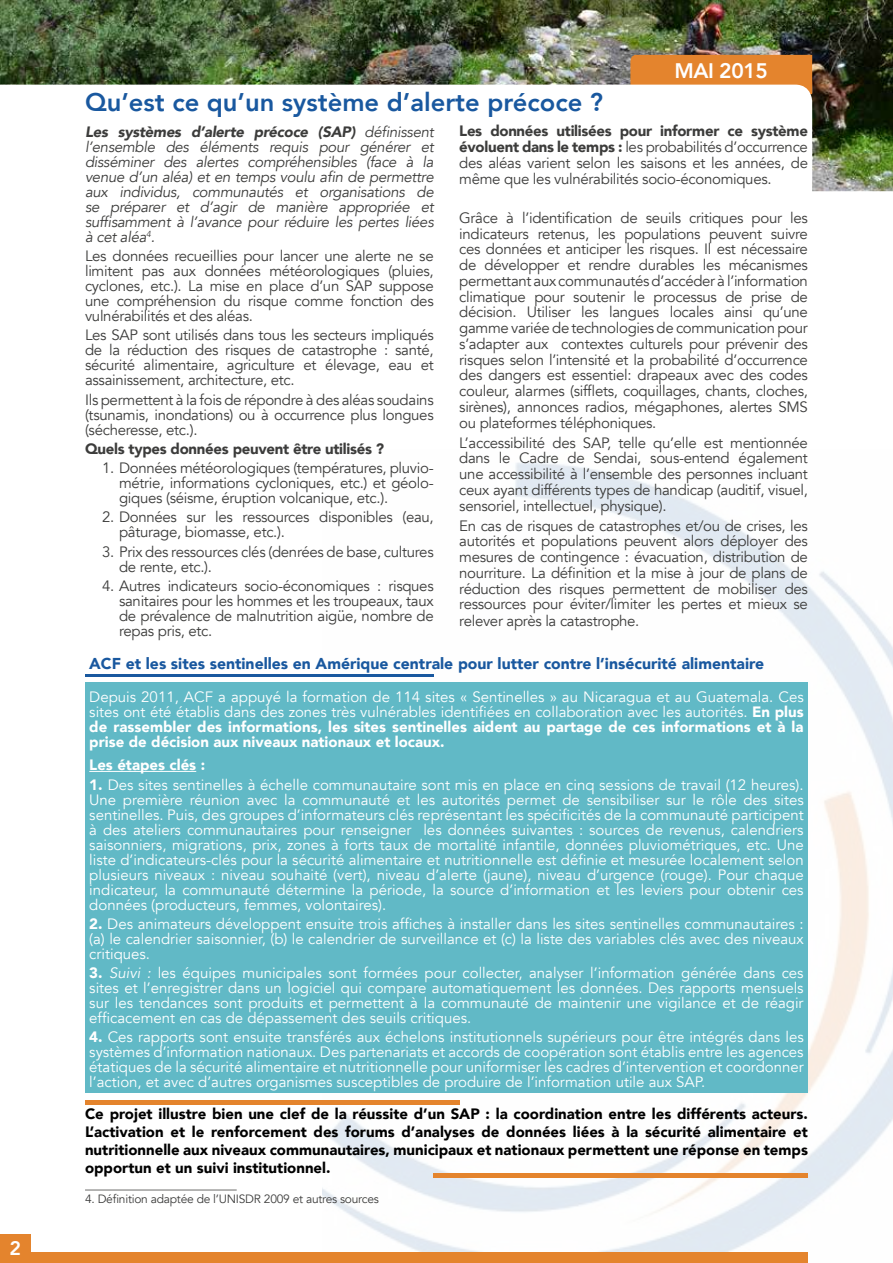
<style>
.page{position:relative;width:893px;height:1263px;background:#fff}
.page>*{position:absolute;margin:0;border:0;box-sizing:border-box;transform-origin:0 0}
.t1{font:800 25.5px "Avenir";color:#19589f}
.t2{font:800 21px "Avenir";letter-spacing:-.02em;color:#fff}
.t3{font:800 19.5px "Avenir";color:#fff}
.t4{font:900 15.75px "Avenir";color:#19589f}
.t5{font:15px/15.8px "Avenir";letter-spacing:-.02em;color:#3c3c3b;text-align:justify}
.t6{font:15px/15px "Avenir";color:#fff;text-align:justify}
.t7{font:italic 15px/15px "Avenir";letter-spacing:-.02em;color:#3c3c3b;text-align:justify}
.t8{font:900 15px/18px "Avenir";color:#000;text-align:justify}
.t9{font:900 15px "Avenir";letter-spacing:-.02em;color:#3c3c3b}
.t10{font:900 15px "Avenir";color:#fff}
.t11{font:12px "Avenir";letter-spacing:-.02em;color:#3c3c3b}
.s1{font-weight:900}
.s2{font-style:italic}
</style>
<div class="page">
<img style="left:0;top:0;width:893px;height:191px">
<img style="left:323px;top:462px;width:570px;height:791px">
<div style="left:0;top:1253px;width:808px;height:10px;background:#e4842d"></div>
<div style="left:0;top:1234px;width:30px;height:29px;background:#e4842d"></div>
<div style="left:630px;top:55px;width:182px;height:30px;background:#e4842d"></div>
<svg style="left:0;top:85px;width:812px;height:106px"></svg>
<div style="left:85px;top:682px;width:723px;height:411px;background:#61b9c6"></div>
<hr style="left:89px;top:771px;width:107px;height:1px;background:#fff">
<hr style="left:85px;top:674px;width:349px;height:2px;background:#19589f">
<hr style="left:85px;top:1189px;width:152px;height:2px;background:#9d9d9c">
<hr style="left:434px;top:1174px;width:374px;height:4px;background:#e4842d">
<hr style="left:85px;top:1100px;width:374px;height:4px;background:#e4842d">
<h3 class="t3" style="left:9px;top:1233px;width:13px">2</h3>
<h2 class="t2" style="left:674px;top:55px;width:95px">MAI 2015</h2>
<h1 class="t1" style="left:85px;top:82px;width:520px">Qu’est ce qu’un système d’alerte précoce ?</h1>
<p class="t7" style="left:85px;top:125px;width:350px"><span class="s1">Les systèmes d’alerte précoce (SAP)</span> définissent l’ensemble des éléments requis pour générer et disséminer des alertes compréhensibles (face à la venue d’un aléa) et en temps voulu afin de permettre aux individus, communautés et organisations de se préparer et d’agir de manière appropriée et suffisamment à l’avance pour réduire les pertes liées à cet aléa<sup>4</sup>.</p>
<p class="t5" style="left:85px;top:249px;width:350px;line-height:15px">Les données recueillies pour lancer une alerte ne se limitent pas aux données météorologiques (pluies, cyclones, etc.). La mise en place d’un SAP suppose une compréhension du risque comme fonction des vulnérabilités et des aléas.</p>
<p class="t5" style="left:85px;top:328px;width:350px;line-height:15px">Les SAP sont utilisés dans tous les secteurs impliqués de la réduction des risques de catastrophe : santé, sécurité alimentaire, agriculture et élevage, eau et assainissement, architecture, etc.</p>
<p class="t5" style="left:85px;top:392px;width:350px;line-height:15px">Ils permettent à la fois de répondre à des aléas soudains (tsunamis, inondations) ou à occurrence plus longues (sécheresse, etc.).</p>
<p class="t9" style="left:85px;top:436px;width:301px">Quels types données peuvent être utilisés ?</p>
<p class="t5" style="left:119px;top:461px;width:316px;line-height:15px;text-indent:-17px">1. Données météorologiques (températures, pluvio&shy;métrie, informations cycloniques, etc.) et géolo&shy;giques (séisme, éruption volcanique, etc.).</p>
<p class="t5" style="left:119px;top:510px;width:316px;line-height:15px;text-indent:-17px">2. Données sur les ressources disponibles (eau, pâturage, biomasse, etc.).</p>
<p class="t5" style="left:119px;top:544px;width:316px;line-height:15px;text-indent:-17px">3. Prix des ressources clés (denrées de base, cultures de rente, etc.).</p>
<p class="t5" style="left:119px;top:578px;width:316px;line-height:15px;text-indent:-17px">4. Autres indicateurs socio-économiques : risques sanitaires pour les hommes et les troupeaux, taux de prévalence de malnutrition aigüe, nombre de repas pris, etc.</p>
<p class="t5" style="left:459px;top:124px;width:350px"><span class="s1">Les données utilisées pour informer ce système évoluent dans le temps :</span> les probabilités d’occurrence des aléas varient selon les saisons et les années, de même que les vulnérabilités socio-économiques.</p>
<p class="t5" style="left:459px;top:210px;width:350px">Grâce à l’identification de seuils critiques pour les indicateurs retenus, les populations peuvent suivre ces données et anticiper les risques. Il est nécessaire de développer et rendre durables les mécanismes permettant aux communautés d’accéder à l’information climatique pour soutenir le processus de prise de décision. Utiliser les langues locales ainsi qu’une gamme variée de technologies de communication pour s’adapter aux contextes culturels pour prévenir des risques selon l’intensité et la probabilité d’occurrence des dangers est essentiel: drapeaux avec des codes couleur, alarmes (sifflets, coquillages, chants, cloches, sirènes), annonces radios, mégaphones, alertes SMS ou plateformes téléphoniques.</p>
<p class="t5" style="left:459px;top:435px;width:350px">L’accessibilité des SAP, telle qu’elle est mentionnée dans le Cadre de Sendai, sous-entend également une accessibilité à l’ensemble des personnes incluant ceux ayant différents types de handicap (auditif, visuel, sensoriel, intellectuel, physique).</p>
<p class="t5" style="left:459px;top:518px;width:350px">En cas de risques de catastrophes et/ou de crises, les autorités et populations peuvent alors déployer des mesures de contingence : évacuation, distribution de nourriture. La définition et la mise à jour de plans de réduction des risques permettent de mobiliser des ressources pour éviter/limiter les pertes et mieux se relever après la catastrophe.</p>
<p class="t4" style="left:89px;top:650px;width:676px">ACF et les sites sentinelles en Amérique centrale pour lutter contre l’insécurité alimentaire</p>
<p class="t6" style="left:89px;top:689px;width:716px">Depuis 2011, ACF a appuyé la formation de 114 sites « Sentinelles » au Nicaragua et au Guatemala. Ces sites ont été établis dans des zones très vulnérables identifiées en collaboration avec les autorités. <span class="s1">En plus de rassembler des informations, les sites sentinelles aident au partage de ces informations et à la prise de décision aux niveaux nationaux et locaux.</span></p>
<p class="t10" style="left:89px;top:752px;width:117px">Les étapes clés :</p>
<p class="t6" style="left:89px;top:777px;width:716px"><span class="s1">1.</span> Des sites sentinelles à échelle communautaire sont mis en place en cinq sessions de travail (12 heures).<br>Une première réunion avec la communauté et les autorités permet de sensibiliser sur le rôle des sites sentinelles. Puis, des groupes d’informateurs clés représentant les spécificités de la communauté participent à des ateliers communautaires pour renseigner les données suivantes : sources de revenus, calendriers saisonniers, migrations, prix, zones à forts taux de mortalité infantile, données pluviométriques, etc. Une liste d’indicateurs-clés pour la sécurité alimentaire et nutritionnelle est définie et mesurée localement selon plusieurs niveaux : niveau souhaité (vert), niveau d’alerte (jaune), niveau d’urgence (rouge). Pour chaque indicateur, la communauté détermine la période, la source d’information et les leviers pour obtenir ces données (producteurs, femmes, volontaires).</p>
<p class="t6" style="left:89px;top:916px;width:716px"><span class="s1">2.</span> Des animateurs développent ensuite trois affiches à installer dans les sites sentinelles communautaires : (a) le calendrier saisonnier, (b) le calendrier de surveillance et (c) la liste des variables clés avec des niveaux critiques.</p>
<p class="t6" style="left:89px;top:966px;width:716px"><span class="s1">3.</span> <span class="s2">Suivi :</span> les équipes municipales sont formées pour collecter, analyser l’information générée dans ces sites et l’enregistrer dans un logiciel qui compare automatiquement les données. Des rapports mensuels sur les tendances sont produits et permettent à la communauté de maintenir une vigilance et de réagir efficacement en cas de dépassement des seuils critiques.</p>
<p class="t6" style="left:89px;top:1030px;width:716px"><span class="s1">4.</span> Ces rapports sont ensuite transférés aux échelons institutionnels supérieurs pour être intégrés dans les systèmes d’information nationaux. Des partenariats et accords de coopération sont établis entre les agences étatiques de la sécurité alimentaire et nutritionnelle pour uniformiser les cadres d’intervention et coordonner l’action, et avec d’autres organismes susceptibles de produire de l’information utile aux SAP.</p>
<p class="t8" style="left:85px;top:1104px;width:724px">Ce projet illustre bien une clef de la réussite d’un SAP : la coordination entre les différents acteurs.<br>L’activation et le renforcement des forums d’analyses de données liées à la sécurité alimentaire et nutritionnelle aux niveaux communautaires, municipaux et nationaux permettent une réponse en temps opportun et un suivi institutionnel.</p>
<p class="t11" style="left:85px;top:1191px;width:295px">4. Définition adaptée de l’UNISDR 2009 et autres sources</p>
</div>
